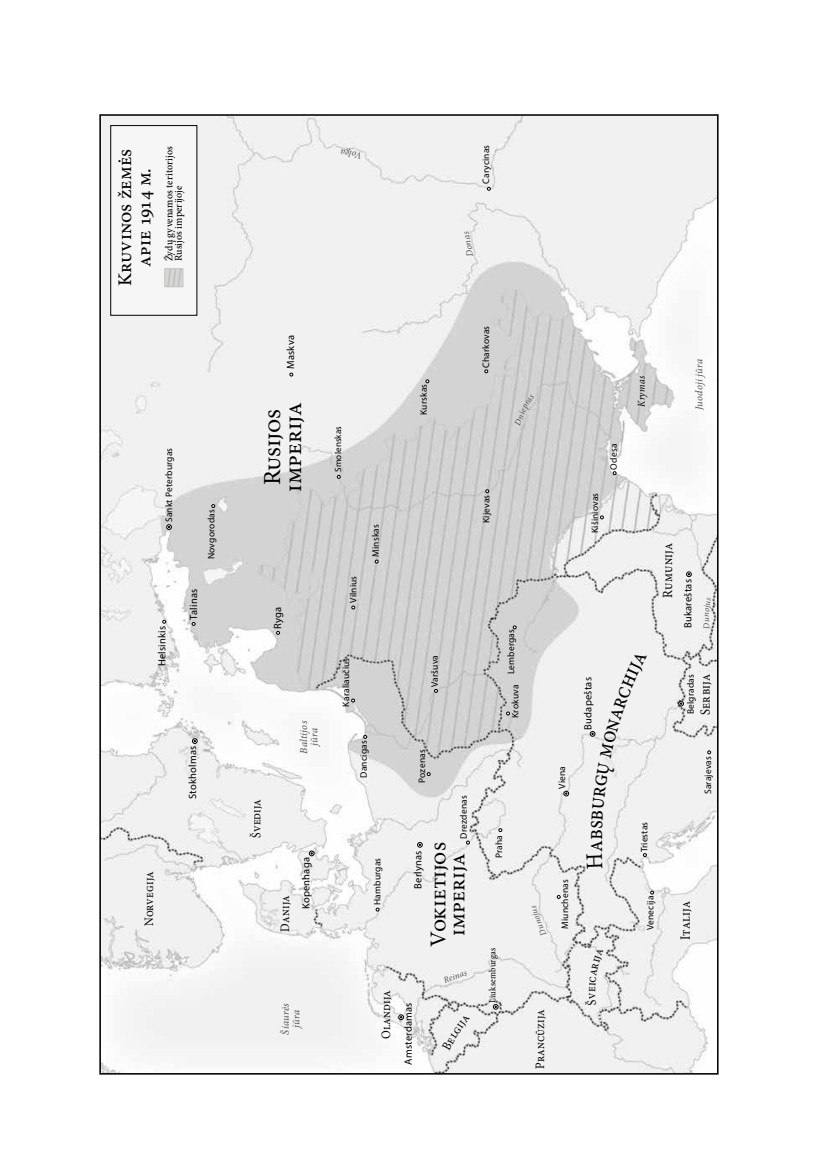
<style>
.page{position:relative;width:819px;height:1166px;background:#fff}
.page>*{position:absolute;margin:0;border:0;box-sizing:border-box;transform-origin:0 0}
.t1{font:24.5px/21px "Minion Pro";letter-spacing:-.005em;color:#000}
.t2{font:23.62px "Minion Pro";color:#000;scale:.9 1}
.t3{font:22.57px/19.2px "Minion Pro";color:#000;text-align:center}
.t4{font:500 19.25px/19.2px "Minion Pro";letter-spacing:.005em;color:#000;text-align:center}
.t5{font:14px "Minion Pro";letter-spacing:.02em;color:#000;scale:.9 1}
.t6{font:12.95px "Minion Pro";letter-spacing:.02em;color:#000;scale:.9 1}
.t7{font:10.5px "Myriad Pro";letter-spacing:.015em;color:#000}
.t8{font:500 10.5px/9.5px "Minion Pro";color:#000;scale:.95 1}
.t9{font:italic 10.5px/10.5px "Minion Pro";letter-spacing:.02em;color:#55524e;text-align:center}
.t10{font:italic 10.5px "Minion Pro";color:#000;scale:.9 1}
.t11{font:9.45px "Myriad Pro";letter-spacing:.015em;color:#000}
.t12{font:9.45px "Minion Pro";color:#000;scale:.9 1}
.t13{font:italic 9.45px "Minion Pro";color:#55524e}
.t14{font:9.1px "Myriad Pro";letter-spacing:.015em;color:#000}
.t15{font:italic 8.75px "Minion Pro";color:#55524e}
</style>
<div class="page">
<img style="left:102px;top:117px;width:613px;height:954px">
<svg style="left:363px;top:735px;width:4px;height:4px"></svg>
<svg style="left:650px;top:891px;width:4px;height:3px"></svg>
<svg style="left:707px;top:750px;width:4px;height:4px"></svg>
<svg style="left:643px;top:853px;width:3px;height:4px"></svg>
<svg style="left:351px;top:606px;width:4px;height:3px"></svg>
<svg style="left:612px;top:471px;width:4px;height:4px"></svg>
<svg style="left:425px;top:380px;width:4px;height:3px"></svg>
<svg style="left:557px;top:895px;width:3px;height:4px"></svg>
<svg style="left:351px;top:699px;width:4px;height:3px"></svg>
<svg style="left:487px;top:187px;width:3px;height:4px"></svg>
<svg style="left:485px;top:489px;width:4px;height:4px"></svg>
<svg style="left:427px;top:772px;width:3px;height:4px"></svg>
<svg style="left:276px;top:631px;width:4px;height:4px"></svg>
<svg style="left:192px;top:622px;width:3px;height:4px"></svg>
<svg style="left:162px;top:620px;width:4px;height:3px"></svg>
<svg style="left:498px;top:828px;width:4px;height:4px"></svg>
<svg style="left:434px;top:689px;width:4px;height:4px"></svg>
<svg style="left:289px;top:373px;width:4px;height:3px"></svg>
<svg style="left:484px;top:369px;width:4px;height:4px"></svg>
<svg style="left:211px;top:504px;width:4px;height:4px"></svg>
<svg style="left:563px;top:791px;width:6px;height:5px"></svg>
<svg style="left:686px;top:572px;width:5px;height:5px"></svg>
<svg style="left:678px;top:701px;width:5px;height:5px"></svg>
<svg style="left:417px;top:842px;width:5px;height:5px"></svg>
<svg style="left:398px;top:1014px;width:6px;height:6px"></svg>
<svg style="left:309px;top:851px;width:5px;height:5px"></svg>
<svg style="left:493px;top:1004px;width:5px;height:5px"></svg>
<svg style="left:192px;top:738px;width:5px;height:6px"></svg>
<svg style="left:166px;top:524px;width:6px;height:6px"></svg>
<div style="left:111px;top:126px;width:86px;height:189px;background:#f6f6f6"></div>
<div style="left:110px;top:125px;width:87px;height:191px;border:1px solid #000"></div>
<div style="left:164px;top:268px;width:19px;height:19px;background:#d0d0cf"></div>
<svg style="left:166px;top:268px;width:17px;height:20px"></svg>
<svg style="left:442px;top:1014px;width:27px;height:36px"></svg>
<svg style="left:586px;top:853px;width:16px;height:15px"></svg>
<div style="left:590px;top:650px;width:57px;height:189px;background:#f1f1f1"></div>
<svg style="left:585px;top:948px;width:18px;height:57px"></svg>
<svg style="left:514px;top:394px;width:20px;height:32px"></svg>
<svg style="left:532px;top:905px;width:14px;height:31px"></svg>
<svg style="left:703px;top:597px;width:9px;height:32px"></svg>
<h3 class="t4" style="left:115px;top:286px;width:139px;rotate:-90deg">Kruvinos žemės apie 1914 m.</h3>
<p class="t8" style="left:164px;top:261px;width:123px;rotate:-90deg">Žydų gyvenamos teritorijos<br>Rusijos imperijoje</p>
<p class="t11" style="left:163px;top:522px;width:76px;rotate:-90deg">Sankt Peterburgas</p>
<p class="t7" style="left:155px;top:666px;width:42px;rotate:-90deg">Helsinkis</p>
<p class="t11" style="left:205px;top:559px;width:51px;rotate:-90deg">Novgorodas</p>
<p class="t7" style="left:187px;top:620px;width:32px;rotate:-90deg">Talinas</p>
<h3 class="t6" style="left:140px;top:926px;width:62px;rotate:-90deg">Norvegija</h3>
<p class="t7" style="left:186px;top:799px;width:54px;rotate:-90deg">Stokholmas</p>
<p class="t13" style="left:360px;top:162px;width:24px;rotate:-168deg">Volga</p>
<p class="t11" style="left:480px;top:184px;width:40px;rotate:-90deg">Carycinas</p>
<p class="t13" style="left:464px;top:258px;width:27px;rotate:-101deg">Donas</p>
<p class="t7" style="left:284px;top:369px;width:35px;rotate:-90deg">Maskva</p>
<h1 class="t1" style="left:262px;top:492px;width:91px;rotate:-90deg">Rusijos imperija</h1>
<p class="t7" style="left:271px;top:629px;width:24px;rotate:-90deg">Ryga</p>
<h3 class="t6" style="left:247px;top:838px;width:45px;rotate:-90deg">Švedija</h3>
<p class="t9" style="left:298px;top:753px;width:34px;rotate:-90deg">Baltijos jūra</p>
<h3 class="t6" style="left:276px;top:931px;width:42px;rotate:-90deg">Danija</h3>
<p class="t7" style="left:299px;top:909px;width:53px;rotate:-90deg">Kopenhaga</p>
<p class="t9" style="left:280px;top:1034px;width:33px;rotate:-90deg">Šiaurės jūra</p>
<p class="t14" style="left:332px;top:472px;width:48px;rotate:-90deg">Smolenskas</p>
<p class="t11" style="left:417px;top:415px;width:32px;rotate:-90deg">Kurskas</p>
<p class="t11" style="left:347px;top:603px;width:29px;rotate:-90deg">Vilnius</p>
<p class="t11" style="left:370px;top:557px;width:34px;rotate:-90deg">Minskas</p>
<p class="t11" style="left:340px;top:706px;width:50px;rotate:-90deg">Karaliaučius</p>
<p class="t11" style="left:429px;top:687px;width:33px;rotate:-90deg">Varšuva</p>
<p class="t11" style="left:358px;top:777px;width:39px;rotate:-90deg">Dancigas</p>
<p class="t11" style="left:371px;top:905px;width:49px;rotate:-90deg">Hamburgas</p>
<h3 class="t6" style="left:377px;top:1039px;width:56px;rotate:-90deg">Olandija</h3>
<p class="t11" style="left:416px;top:783px;width:35px;rotate:-90deg">Pozenas</p>
<p class="t11" style="left:458px;top:838px;width:45px;rotate:-90deg">Drezdenas</p>
<h3 class="t3" style="left:428px;top:946px;width:106px;rotate:-90deg">Vokietijos imperija</h3>
<p class="t7" style="left:411px;top:888px;width:40px;rotate:-90deg">Berlynas</p>
<p class="t7" style="left:402px;top:1065px;width:64px;rotate:-90deg">Amsterdamas</p>
<p class="t15" style="left:442px;top:974px;width:26px;rotate:-19deg">Reinas</p>
<p class="t11" style="left:480px;top:368px;width:43px;rotate:-90deg">Charkovas</p>
<p class="t11" style="left:480px;top:523px;width:30px;rotate:-90deg">Kijevas</p>
<p class="t11" style="left:505px;top:674px;width:47px;rotate:-90deg">Lembergas</p>
<p class="t11" style="left:509px;top:718px;width:35px;rotate:-90deg">Krokuva</p>
<p class="t11" style="left:493px;top:858px;width:25px;rotate:-90deg">Praha</p>
<p class="t12" style="left:486px;top:1002px;width:62px;rotate:-90deg">Liuksemburgas</p>
<p class="t11" style="left:589px;top:533px;width:42px;rotate:-90deg">Kišiniovas</p>
<p class="t11" style="left:607px;top:470px;width:27px;rotate:-90deg">Odesa</p>
<p class="t11" style="left:556px;top:789px;width:24px;rotate:-90deg">Viena</p>
<p class="t7" style="left:581px;top:729px;width:54px;rotate:-90deg">Budapeštas</p>
<p class="t11" style="left:559px;top:929px;width:51px;rotate:-90deg">Miunchenas</p>
<h2 class="t2" style="left:578px;top:852px;width:15px;rotate:-90deg">a</h2>
<h3 class="t6" style="left:531px;top:1069px;width:69px;rotate:-90deg">Prancūzija</h3>
<p class="t10" style="left:634px;top:407px;width:35px;rotate:-90deg">Krymas</p>
<p class="t9" style="left:693px;top:410px;width:53px;rotate:-90deg">Juodoji jūra</p>
<h3 class="t5" style="left:658px;top:598px;width:62px;rotate:-90deg">Rumunija</h3>
<p class="t7" style="left:681px;top:628px;width:50px;rotate:-90deg">Bukareštas</p>
<p class="t11" style="left:638px;top:852px;width:32px;rotate:-90deg">Triestas</p>
<h3 class="t5" style="left:695px;top:715px;width:47px;rotate:-90deg">Serbija</h3>
<p class="t11" style="left:684px;top:714px;width:42px;rotate:-90deg">Belgradas</p>
<p class="t11" style="left:702px;top:794px;width:39px;rotate:-90deg">Sarajevas</p>
<p class="t11" style="left:644px;top:930px;width:36px;rotate:-90deg">Venecija</p>
<h3 class="t5" style="left:676px;top:939px;width:44px;rotate:-90deg">Italija</h3>
</div>
